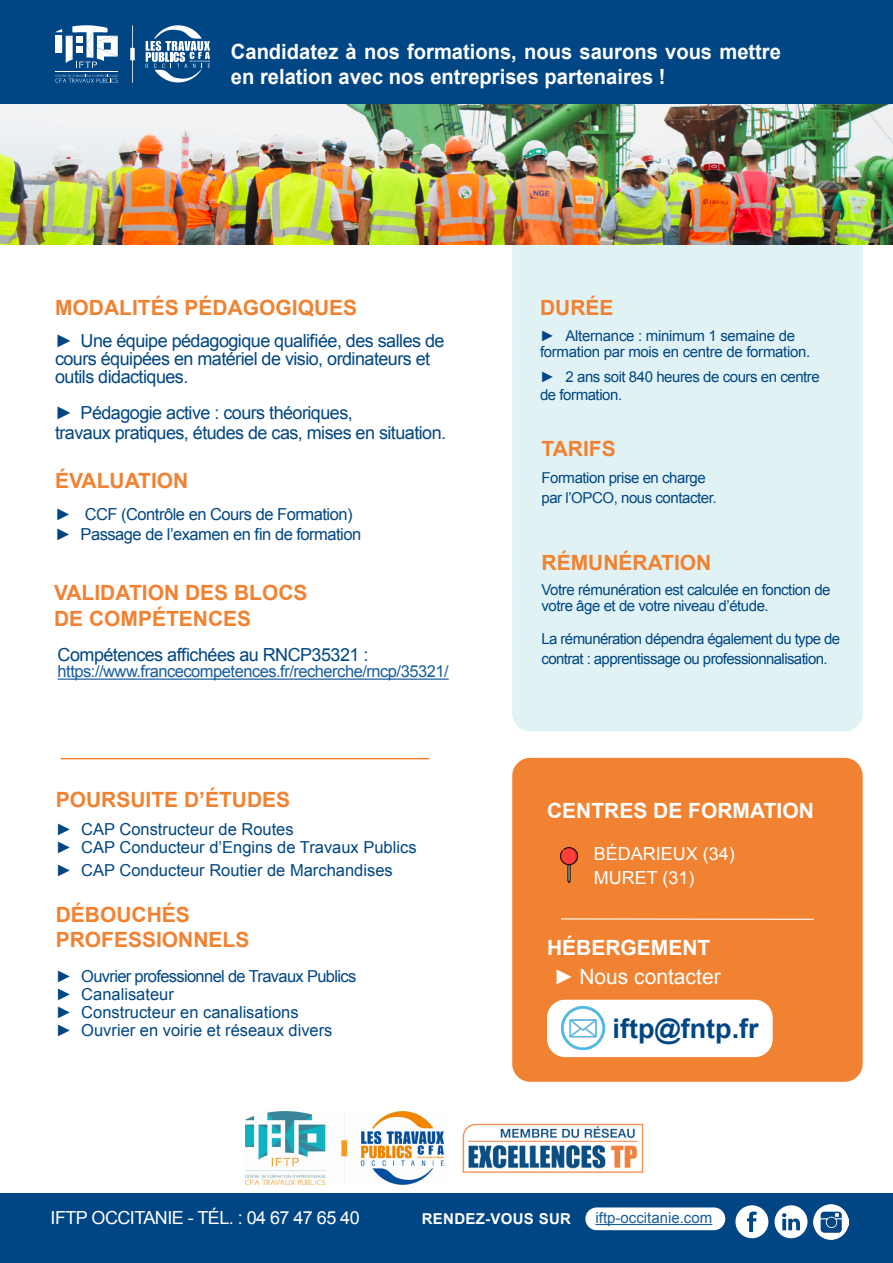
<style>
.page{position:relative;width:893px;height:1263px;background:#fff}
.page>*{position:absolute;margin:0;border:0;box-sizing:border-box;transform-origin:0 0}
.t1{font:700 27px "Arial";color:#004684}
.t2{font:700 21px "Arial";color:#f18232}
.t3{font:700 21px/25.2px "Arial";color:#fff;scale:.96 1}
.t4{font:700 21px "Arial";color:#fff}
.t5{font:21px "Arial";color:#fff}
.t6{font:18px "Arial";letter-spacing:-.03em;color:#004684}
.t7{font:18px "Arial";letter-spacing:-.03em;color:#fff}
.t8{font:18px "Arial";color:#fff}
.t9{font:16.5px "Arial";color:#004684}
.t10{font:16.5px "Arial";letter-spacing:-.03em;color:#004684}
.t11{font:16.5px "Arial";letter-spacing:-.03em;color:#175d9e}
.t12{font:16.5px "Arial";letter-spacing:-.04em;color:#004684}
.t13{font:15px/16.5px "Arial";letter-spacing:-.03em;color:#004684}
.t14{font:15px "Arial";color:#175d9e}
.t15{font:700 15px "Arial";letter-spacing:.02em;color:#fff}
</style>
<div class="page">
<div style="left:512px;top:231px;width:351px;height:500px;background:#e0f2f4;border-radius:18px"></div>
<div style="left:0;top:1193px;width:892px;height:70px;background:#004684"></div>
<div style="left:585px;top:1207px;width:140px;height:23px;background:#fff;border-radius:11px"></div>
<hr style="left:596px;top:1224px;width:116px;height:1px;background:#175d9e">
<svg style="left:735px;top:1205px;width:33px;height:33px"></svg>
<svg style="left:774px;top:1205px;width:33px;height:33px"></svg>
<img style="left:813px;top:1204px;width:35px;height:35px">
<hr style="left:58px;top:678px;width:391px;height:2px;background:#175d9e">
<div style="left:0;top:0;width:893px;height:105px;background:#004684"></div>
<hr style="left:55px;top:71px;width:63px;height:1px;background:#fff">
<svg style="left:55px;top:75px;width:63px;height:8px"></svg>
<svg style="left:55px;top:25px;width:63px;height:43px"></svg>
<hr style="left:132px;top:25px;width:1px;height:58px;background:#d1d2d4">
<div style="left:130px;top:48px;width:5px;height:12px;background:#fff"></div>
<svg style="left:145px;top:25px;width:65px;height:57px"></svg>
<img style="left:0;top:105px;width:893px;height:139px">
<img style="left:246px;top:1111px;width:199px;height:73px">
<img style="left:462px;top:1123px;width:182px;height:50px">
<div style="left:512px;top:758px;width:351px;height:324px;background:#f18232;border-radius:18px"></div>
<div style="left:547px;top:1000px;width:226px;height:57px;background:#fff;border-radius:18px"></div>
<img style="left:561px;top:1007px;width:43px;height:42px">
<img style="left:559px;top:848px;width:20px;height:35px">
<hr style="left:561px;top:918px;width:253px;height:2px;background:#fff">
<hr style="left:61px;top:758px;width:369px;height:1px;background:#f18232">
<p class="t3" style="left:231px;top:40px;width:574px">Candidatez à nos formations, nous saurons vous mettre en relation avec nos entreprises partenaires !</p>
<p class="t2" style="left:55px;top:294px;width:304px">MODALITÉS PÉDAGOGIQUES</p>
<p class="t6" style="left:55px;top:329px;width:391px">► Une équipe pédagogique qualifiée, des salles de</p>
<p class="t6" style="left:55px;top:347px;width:377px">cours équipées en matériel de visio, ordinateurs et</p>
<p class="t6" style="left:55px;top:365px;width:135px">outils didactiques.</p>
<p class="t6" style="left:55px;top:401px;width:299px">► Pédagogie active : cours théoriques,</p>
<p class="t6" style="left:55px;top:421px;width:393px">travaux pratiques, études de cas, mises en situation.</p>
<p class="t2" style="left:55px;top:467px;width:135px">ÉVALUATION</p>
<p class="t10" style="left:55px;top:503px;width:299px">► CCF (Contrôle en Cours de Formation)</p>
<p class="t10" style="left:55px;top:523px;width:308px">► Passage de l’examen en fin de formation</p>
<p class="t2" style="left:54px;top:579px;width:255px">VALIDATION DES BLOCS</p>
<p class="t2" style="left:54px;top:604px;width:199px">DE COMPÉTENCES</p>
<p class="t6" style="left:58px;top:643px;width:312px">Compétences affichées au RNCP35321 :</p>
<p class="t11" style="left:58px;top:661px;width:393px">https://www.francecompetences.fr/recherche/rncp/35321/</p>
<p class="t2" style="left:56px;top:786px;width:236px">POURSUITE D’ÉTUDES</p>
<p class="t9" style="left:56px;top:818px;width:239px">► CAP Constructeur de Routes</p>
<p class="t9" style="left:56px;top:836px;width:362px">► CAP Conducteur d’Engins de Travaux Publics</p>
<p class="t9" style="left:56px;top:859px;width:339px">► CAP Conducteur Routier de Marchandises</p>
<p class="t2" style="left:56px;top:901px;width:136px">DÉBOUCHÉS</p>
<p class="t2" style="left:56px;top:926px;width:195px">PROFESSIONNELS</p>
<p class="t12" style="left:56px;top:965px;width:302px">► Ouvrier professionnel de Travaux Publics</p>
<p class="t9" style="left:56px;top:983px;width:120px">► Canalisateur</p>
<p class="t9" style="left:56px;top:1001px;width:244px">► Constructeur en canalisations</p>
<p class="t9" style="left:56px;top:1019px;width:278px">► Ouvrier en voirie et réseaux divers</p>
<p class="t2" style="left:540px;top:294px;width:75px">DURÉE</p>
<p class="t13" style="left:540px;top:328px;width:272px">► Alternance : minimum 1 semaine de formation par mois en centre de formation.</p>
<p class="t13" style="left:540px;top:368px;width:281px;line-height:18px">► 2 ans soit 840 heures de cours en centre de formation.</p>
<p class="t2" style="left:541px;top:435px;width:76px">TARIFS</p>
<p class="t13" style="left:541px;top:470px;width:166px">Formation prise en charge</p>
<p class="t13" style="left:541px;top:489px;width:177px">par l’OPCO, nous contacter.</p>
<p class="t2" style="left:541px;top:548px;width:171px">RÉMUNÉRATION</p>
<p class="t13" style="left:541px;top:581px;width:291px">Votre rémunération est calculée en fonction de votre âge et de votre niveau d’étude.</p>
<p class="t13" style="left:541px;top:629px;width:300px;line-height:19.8px">La rémunération dépendra également du type de contrat : apprentissage ou professionnalisation.</p>
<p class="t4" style="left:547px;top:796px;width:268px">CENTRES DE FORMATION</p>
<p class="t8" style="left:594px;top:842px;width:143px">BÉDARIEUX (34)</p>
<p class="t7" style="left:594px;top:866px;width:102px">MURET (31)</p>
<p class="t4" style="left:547px;top:934px;width:165px">HÉBERGEMENT</p>
<p class="t5" style="left:554px;top:963px;width:168px">► Nous contacter</p>
<p class="t1" style="left:612px;top:1011px;width:148px">iftp@fntp.fr</p>
<p class="t7" style="left:51px;top:1206px;width:311px">IFTP OCCITANIE - TÉL. : 04 67 47 65 40</p>
<p class="t15" style="left:422px;top:1208px;width:151px">RENDEZ-VOUS SUR</p>
<p class="t14" style="left:596px;top:1208px;width:118px">iftp-occitanie.com</p>
</div>
